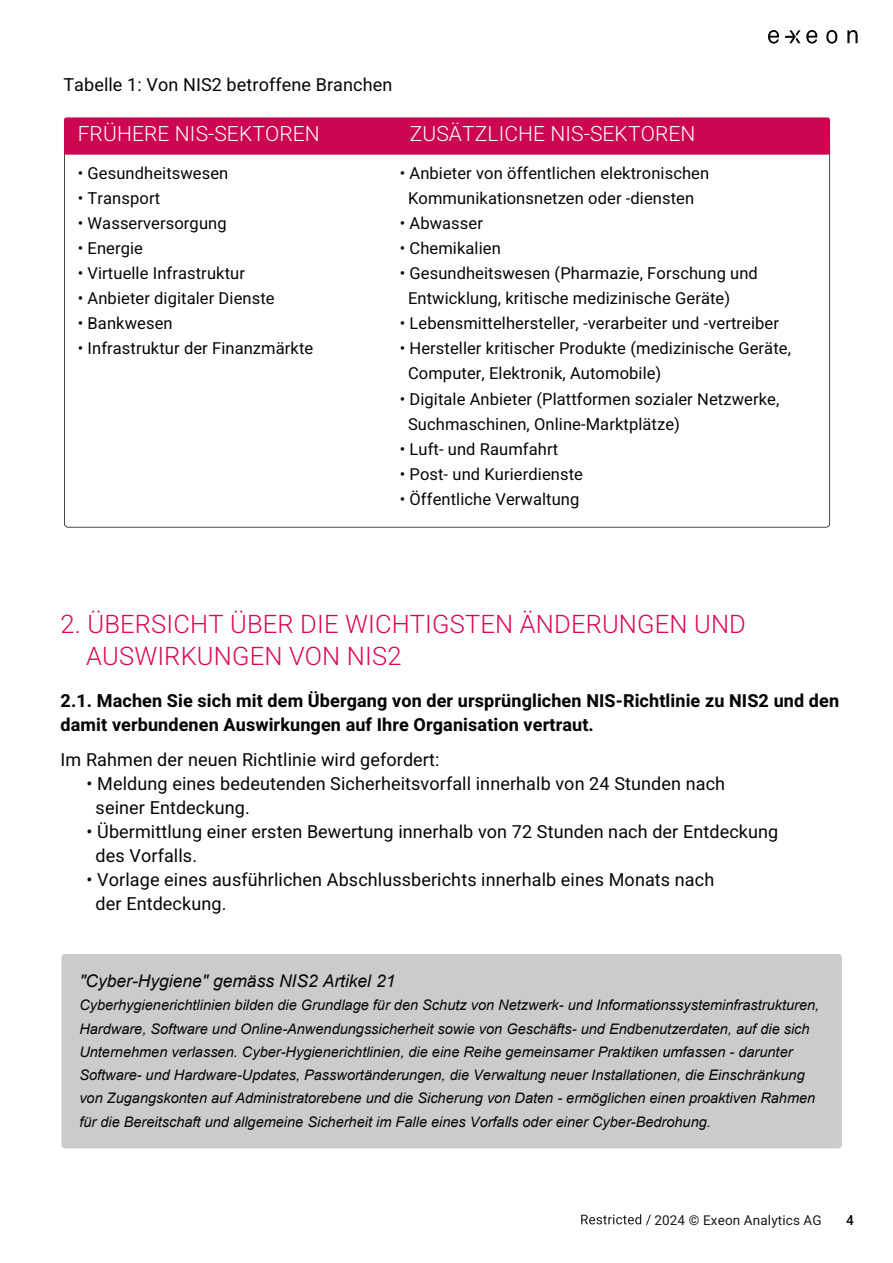
<style>
.page{position:relative;width:893px;height:1263px;background:#fff}
.page>*{position:absolute;margin:0;border:0;box-sizing:border-box;transform-origin:0 0}
.t1{font:300 25.5px/31.5px "Heebo";letter-spacing:.005em;color:#db0755}
.t2{font:300 21px "Heebo";letter-spacing:.005em;color:#fff}
.t3{font:18px/24px "Heebo";letter-spacing:.005em;color:#070707}
.t4{font:700 18px/24px "Heebo";letter-spacing:.005em;color:#070707}
.t5{font:italic 17.4px "Arial";color:#070707}
.t6{font:16.5px/25px "Heebo";letter-spacing:.005em;color:#070707}
.t7{font:italic 14.55px/23.2px "Arial";color:#070707}
.t8{font:13.5px "Heebo";letter-spacing:.01em;color:#191a19}
.t9{font:500 13.5px "Heebo";color:#070707}
</style>
<div class="page">
<div style="left:61px;top:954px;width:781px;height:194px;background:#cccacb;border-radius:4px"></div>
<img style="left:769px;top:30px;width:88px;height:14px">
<img style="left:64px;top:155px;width:766px;height:372px">
<div style="left:64px;top:117px;width:766px;height:38px;background:#cc0651"></div>
<img style="left:581px;top:1214px;width:70px;height:11px">
<p class="t3" style="left:63px;top:72px;width:331px">Tabelle 1: Von NIS2 betroffene Branchen</p>
<p class="t2" style="left:78px;top:119px;width:244px">FRÜHERE NIS-SEKTOREN</p>
<p class="t2" style="left:410px;top:119px;width:287px">ZUSÄTZLICHE NIS-SEKTOREN</p>
<p class="t6" style="left:78px;top:160px;width:152px">• Gesundheitswesen</p>
<p class="t6" style="left:78px;top:185px;width:84px">• Transport</p>
<p class="t6" style="left:78px;top:210px;width:150px">• Wasserversorgung</p>
<p class="t6" style="left:78px;top:235px;width:67px">• Energie</p>
<p class="t6" style="left:78px;top:261px;width:169px">• Virtuelle Infrastruktur</p>
<p class="t6" style="left:78px;top:286px;width:198px">• Anbieter digitaler Dienste</p>
<p class="t6" style="left:78px;top:311px;width:96px">• Bankwesen</p>
<p class="t6" style="left:78px;top:336px;width:237px">• Infrastruktur der Finanzmärkte</p>
<p class="t6" style="left:400px;top:161px;width:311px;text-align:center">• Anbieter von öffentlichen elektronischen<br>Kommunikationsnetzen oder -diensten</p>
<p class="t6" style="left:400px;top:211px;width:85px">• Abwasser</p>
<p class="t6" style="left:400px;top:236px;width:103px">• Chemikalien</p>
<p class="t6" style="left:408px;top:261px;width:351px;text-indent:-8px">• Gesundheitswesen (Pharmazie, Forschung und<br>Entwicklung, kritische medizinische Geräte)</p>
<p class="t6" style="left:400px;top:311px;width:381px">• Lebensmittelhersteller, -verarbeiter und -vertreiber</p>
<p class="t6" style="left:408px;top:336px;width:384px;text-indent:-8px">• Hersteller kritischer Produkte (medizinische Geräte,<br>Computer, Elektronik, Automobile)</p>
<p class="t6" style="left:408px;top:386px;width:373px;text-indent:-8px">• Digitale Anbieter (Plattformen sozialer Netzwerke,<br>Suchmaschinen, Online-Marktplätze)</p>
<p class="t6" style="left:400px;top:436px;width:160px">• Luft- und Raumfahrt</p>
<p class="t6" style="left:400px;top:461px;width:185px">• Post- und Kurierdienste</p>
<p class="t6" style="left:400px;top:486px;width:181px">• Öffentliche Verwaltung</p>
<h1 class="t1" style="left:86px;top:608px;width:661px;text-indent:-26px">2. ÜBERSICHT ÜBER DIE WICHTIGSTEN ÄNDERUNGEN UND<br>AUSWIRKUNGEN VON NIS2</h1>
<p class="t4" style="left:61px;top:689px;width:780px">2.1. Machen Sie sich mit dem Übergang von der ursprünglichen NIS-Richtlinie zu NIS2 und den damit verbundenen Auswirkungen auf Ihre Organisation vertraut.</p>
<p class="t3" style="left:61px;top:747px;width:380px">Im Rahmen der neuen Richtlinie wird gefordert:</p>
<p class="t3" style="left:96px;top:771px;width:631px;text-indent:-9px">• Meldung eines bedeutenden Sicherheitsvorfall innerhalb von 24 Stunden nach seiner Entdeckung.</p>
<p class="t3" style="left:96px;top:819px;width:684px;text-indent:-9px">• Übermittlung einer ersten Bewertung innerhalb von 72 Stunden nach der Entdeckung des Vorfalls.</p>
<p class="t3" style="left:96px;top:867px;width:620px;text-indent:-9px">• Vorlage eines ausführlichen Abschlussberichts innerhalb eines Monats nach der Entdeckung.</p>
<p class="t5" style="left:79px;top:969px;width:318px">"Cyber-Hygiene" gemäss NIS2 Artikel 21</p>
<p class="t7" style="left:79px;top:994px;width:741px">Cyberhygienerichtlinien bilden die Grundlage für den Schutz von Netzwerk- und Informationssysteminfrastrukturen, Hardware, Software und Online-Anwendungssicherheit sowie von Geschäfts- und Endbenutzerdaten, auf die sich Unternehmen verlassen. Cyber-Hygienerichtlinien, die eine Reihe gemeinsamer Praktiken umfassen - darunter Software- und Hardware-Updates, Passwortänderungen, die Verwaltung neuer Installationen, die Einschränkung von Zugangskonten auf Administratorebene und die Sicherung von Daten - ermöglichen einen proaktiven Rahmen für die Bereitschaft und allgemeine Sicherheit im Falle eines Vorfalls oder einer Cyber-Bedrohung.</p>
<p class="t8" style="left:654px;top:1211px;width:169px">2024 © Exeon Analytics AG</p>
<p class="t9" style="left:846px;top:1210px;width:9px">4</p>
</div>
